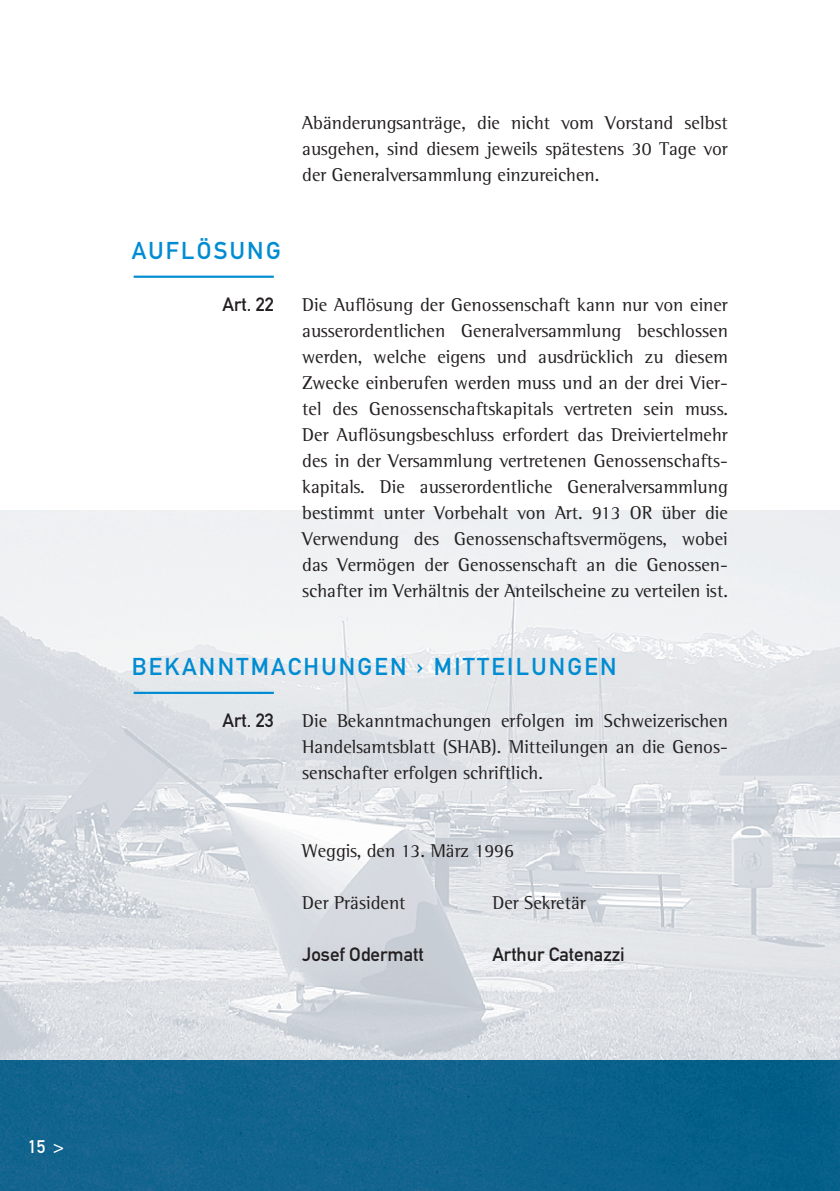
<style>
.page{position:relative;width:840px;height:1191px;background:#fff}
.page>*{position:absolute;margin:0;border:0;box-sizing:border-box;transform-origin:0 0}
.t1{font:24px "DIN Mittelschrift";letter-spacing:.095em;color:#008cd2}
.t2{font:19px/26px "AT Rotis Semi Serif";color:#231f20;text-align:justify}
.t3{font:19px "DIN Mittelschrift";color:#231f20}
.t4{font:18px "DIN Mittelschrift";color:#fff}
</style>
<div class="page">
<img style="left:0;top:510px;width:839px;height:550px">
<div style="left:0;top:1060px;width:839px;height:131px;background:linear-gradient(to right,#166690,#055f89)"></div>
<hr style="left:134px;top:276px;width:140px;height:2px;background:#008cd2">
<hr style="left:134px;top:692px;width:140px;height:2px;background:#008cd2">
<p class="t2" style="left:302px;top:111px;width:427px">Abänderungsanträge, die nicht vom Vorstand selbst ausgehen, sind diesem jeweils spätestens 30 Tage vor der Generalversammlung einzureichen.</p>
<p class="t1" style="left:132px;top:241px;width:150px">AUFLÖSUNG</p>
<p class="t3" style="left:222px;top:297px;width:53px">Art. 22</p>
<p class="t2" style="left:302px;top:293px;width:427px">Die Auflösung der Genossenschaft kann nur von einer ausserordentlichen Generalversammlung be schlossen werden, welche eigens und ausdrücklich zu diesem Zwecke einberufen werden muss und an der drei Vier&shy;tel des Genossenschaftskapitals vertreten sein muss.<br>Der Auflösungsbeschluss erfordert das Dreiviertelmehr des in der Versammlung vertretenen Genossenschafts&shy;kapitals. Die ausserordentliche Generalversammlung bestimmt unter Vorbehalt von Art. 913 OR über die Verwendung des Genossenschaftsvermögens, wobei das Vermögen der Genossenschaft an die Genossen&shy;schafter im Verhältnis der Anteilscheine zu verteilen ist.</p>
<p class="t1" style="left:132px;top:657px;width:486px">BEKANNTMACHUNGEN › MITTEILUNGEN</p>
<p class="t3" style="left:222px;top:713px;width:53px">Art. 23</p>
<p class="t2" style="left:302px;top:709px;width:427px">Die Bekanntmachungen erfolgen im Schweizerischen Handelsamtsblatt (SHAB). Mitteilungen an die Genos&shy;senschafter erfolgen schriftlich.</p>
<p class="t2" style="left:302px;top:839px;width:213px">Weggis, den 13. März 1996</p>
<p class="t2" style="left:302px;top:891px;width:105px">Der Präsident</p>
<p class="t2" style="left:492px;top:891px;width:95px">Der Sekretär</p>
<p class="t3" style="left:302px;top:947px;width:123px">Josef Odermatt</p>
<p class="t3" style="left:492px;top:947px;width:134px">Arthur Catenazzi</p>
<p class="t4" style="left:28px;top:1140px;width:37px">15 &gt;</p>
</div>
